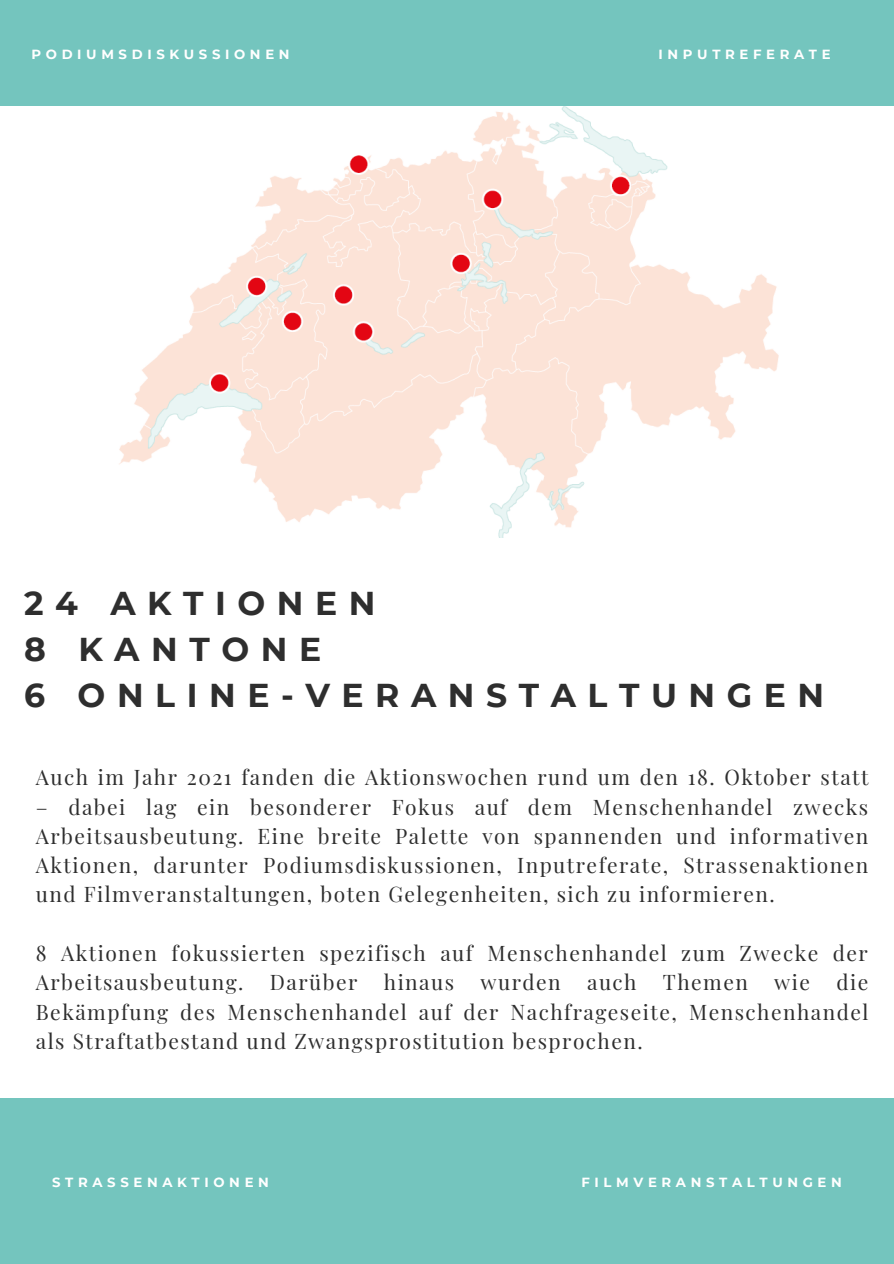
<style>
.page{position:relative;width:894px;height:1264px;background:#fff}
.page>*{position:absolute;margin:0;border:0;box-sizing:border-box;transform-origin:0 0}
.t1{font:700 33px "Montserrat";letter-spacing:.35em;color:#2e2e2e}
.t2{font:21px/29.2px "Playfair Display";letter-spacing:.07em;color:#2e2e2e;text-align:justify}
.t3{font:700 13.2px "Montserrat";letter-spacing:.35em;color:#fff}
</style>
<div class="page">
<div style="left:0;top:0;width:893px;height:106px;background:#74c5be"></div>
<img style="left:119px;top:106px;width:660px;height:431px">
<div style="left:0;top:1098px;width:893px;height:165px;background:#74c5be"></div>
<p class="t3" style="left:31px;top:46px;width:259px">PODIUMSDISKUSSIONEN</p>
<p class="t3" style="left:658px;top:46px;width:173px">INPUTREFERATE</p>
<p class="t1" style="left:24px;top:582px;width:353px">24 AKTIONEN</p>
<p class="t1" style="left:24px;top:629px;width:298px">8 KANTONE</p>
<p class="t1" style="left:24px;top:675px;width:801px">6 ONLINE-VERANSTALTUNGEN</p>
<p class="t2" style="left:36px;top:761px;width:834px">Auch im Jahr 2021 fanden die Aktionswochen rund um den 18. Oktober statt</p>
<p class="t2" style="left:36px;top:791px;width:833px">– dabei lag ein besonderer Fokus auf dem Menschenhandel zwecks Arbeitsausbeutung. Eine breite Palette von spannenden und informativen Aktionen, darunter Podiumsdiskussionen, Inputreferate, Strassenaktionen und Filmveranstaltungen, boten Gelegenheiten, sich zu informieren.</p>
<p class="t2" style="left:36px;top:937px;width:833px">8 Aktionen fokussierten spezifisch auf Menschenhandel zum Zwecke der<br>Arbeitsausbeutung.</p>
<p class="t2" style="left:36px;top:966px;width:833px;text-indent:800px">die Bekämpfung des Menschenhandel auf der Nachfrageseite, Menschenhandel als Straftatbestand und Zwangsprostitution besprochen.</p>
<p class="t2" style="left:270px;top:966px;width:89px">Darüber</p>
<p class="t2" style="left:384px;top:966px;width:72px">hinaus</p>
<p class="t2" style="left:480px;top:966px;width:82px">wurden</p>
<p class="t2" style="left:587px;top:966px;width:51px">auch</p>
<p class="t2" style="left:662px;top:966px;width:86px">Themen</p>
<p class="t2" style="left:774px;top:966px;width:37px">wie</p>
<p class="t3" style="left:52px;top:1174px;width:218px">STRASSENAKTIONEN</p>
<p class="t3" style="left:581px;top:1174px;width:262px">FILMVERANSTALTUNGEN</p>
</div>
